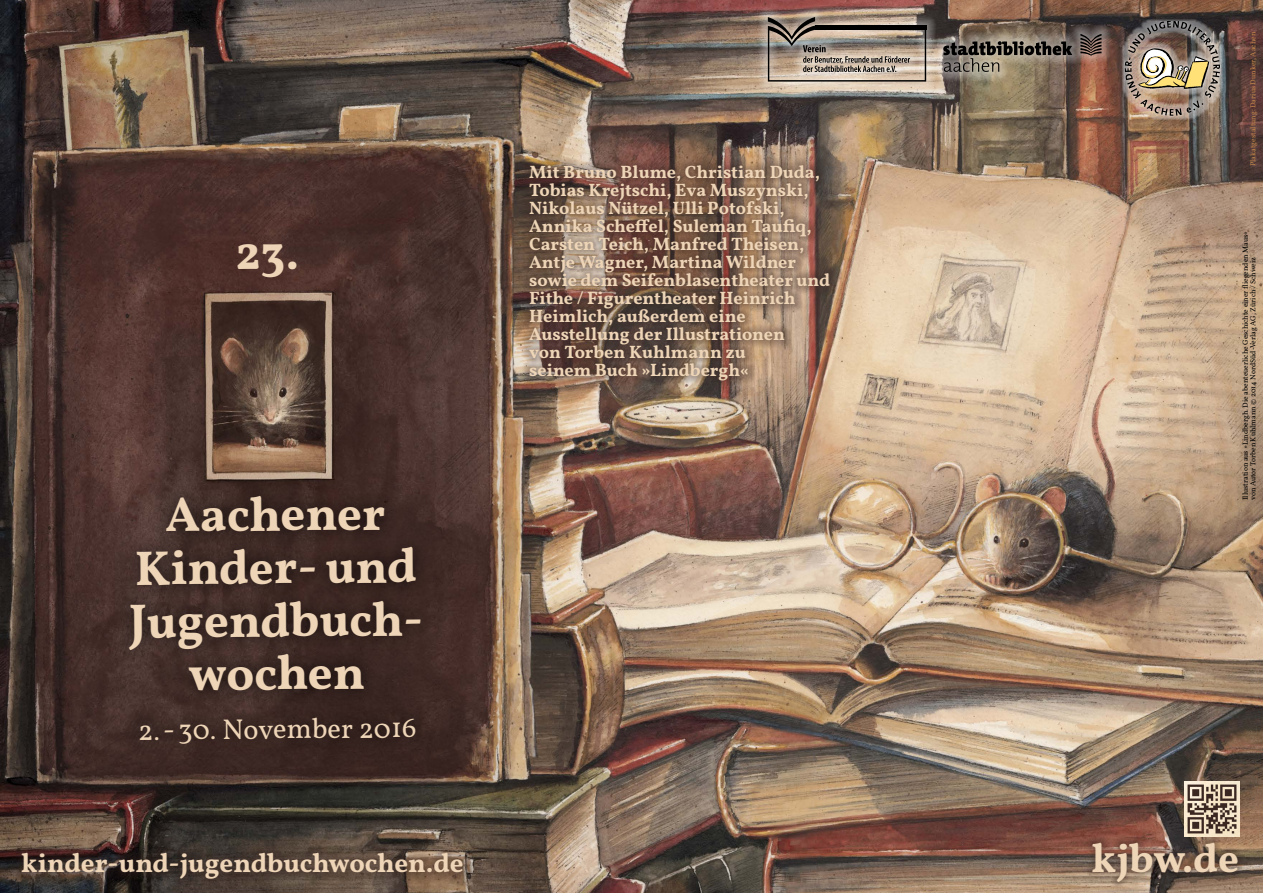
<style>
.page{position:relative;width:1263px;height:893px;background:#fff}
.page>*{position:absolute;margin:0;border:0;box-sizing:border-box;transform-origin:0 0}
.t1{font:600 48.97px/53px "Vollkorn";color:#eed5b7;text-align:center}
.t2{font:600 40.95px "Vollkorn";color:#eed5b7}
.t3{font:28.58px "Vollkorn";letter-spacing:-.01em;color:#eed5b7}
.t4{font:600 27px "Vollkorn";color:#eed5b7}
.t5{font:600 18px/18px "Vollkorn";color:#eed5b7}
.t6{font:7.5px/7.5px "Vollkorn";color:#000}
.t7{font:7.5px "Vollkorn";color:#c2854b}
</style>
<div class="page">
<img style="left:0;top:0;width:1263px;height:893px">
<div style="left:1122px;top:19px;width:101px;height:101px;background:#fff;opacity:.75"></div>
<img style="left:1125px;top:22px;width:95px;height:94px">
<div style="left:933px;top:24px;width:178px;height:58px;background:#fff;opacity:.75"></div>
<svg style="left:943px;top:41px;width:129px;height:31px;background:#6e665a"></svg>
<svg style="left:1080px;top:34px;width:21px;height:22px"></svg>
<div style="left:758px;top:7px;width:178px;height:84px;background:#fff;opacity:.75"></div>
<svg style="left:768px;top:17px;width:158px;height:65px;background:#9a8d80"></svg>
<svg style="left:113px;top:479px;width:323px;height:281px;background:#3a2723"></svg>
<div style="left:1086px;top:836px;width:158px;height:52px;background:#3b2721;opacity:.75"></div>
<img style="left:1185px;top:782px;width:54px;height:54px">
<svg style="left:1187px;top:784px;width:49px;height:49px;background:#968474"></svg>
<div style="left:521px;top:157px;width:317px;height:232px;background:#3b2721;opacity:.75"></div>
<div style="left:13px;top:844px;width:458px;height:43px;background:#3b2721;opacity:.75"></div>
<svg style="left:238px;top:244px;width:58px;height:33px;background:#4e312b"></svg>
<h1 class="t1" style="left:127px;top:492px;width:300px;rotate:-1deg">Aachener<br>Kinder- und<br>Jugendbuch----- wochen</h1>
<h3 class="t3" style="left:138px;top:710px;width:280px">2.-30. November 2016</h3>
<h3 class="t4" style="left:21px;top:845px;width:444px">kinder-und-jugendbuchwochen.de</h3>
<p class="t5" style="left:529px;top:164px;width:302px">Mit Bruno Blume, Christian Duda,<br>Tobias Krejtschi, Eva Muszynski,<br>Nikolaus Nützel, Ulli Potofski,<br>Annika Scheffel, Suleman Taufiq,<br>Carsten Teich, Manfred Theisen,<br>Antje Wagner, Martina Wildner sowie dem Seifenblasentheater und<br>Fithe / Figurentheater Heinrich<br>Heimlich, außerdem eine<br>Ausstellung der Illustrationen<br>von Torben Kuhlmann zu<br>seinem Buch »Lindbergh«</p>
<p class="t7" style="left:1248px;top:166px;width:136px;rotate:-90deg">Plakatgestaltung: Darius Dunker, Aachen</p>
<p class="t6" style="left:1242px;top:500px;width:271px;rotate:-90deg">Illustration aus »Lindbergh. Die abenteuerliche Geschichte einer fliegenden Maus« von Autor Torben Kuhlmann © 2014 NordSüd-Verlag AG, Zürich / Schweiz</p>
<h2 class="t2" style="left:1091px;top:832px;width:149px">kjbw.de</h2>
</div>
